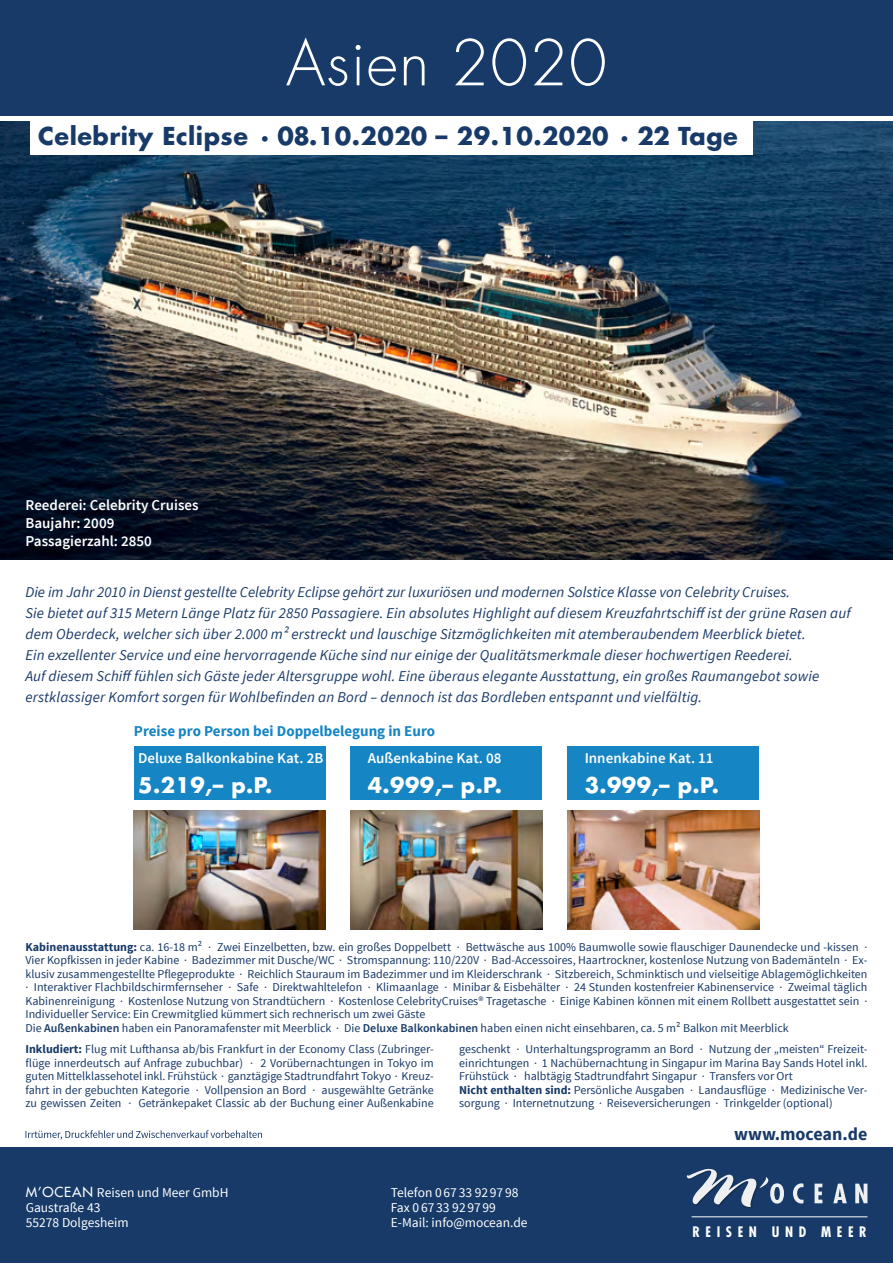
<style>
.page{position:relative;width:893px;height:1263px;background:#fff}
.page>*{position:absolute;margin:0;border:0;box-sizing:border-box;transform-origin:0 0}
.t1{font:300 61.5px "Futura";letter-spacing:.02em;color:#fff}
.t2{font:700 24px "Futura";letter-spacing:.02em;color:#183a68}
.t3{font:700 21px "Futura";letter-spacing:.02em;color:#fff}
.t4{font:700 18px "Source Sans Pro";color:#183a68}
.t5{font:italic 15px/21px "Source Sans Pro";letter-spacing:.01em;color:#183a68}
.t6{font:600 15px/18px "Source Sans Pro";color:#fff}
.t7{font:700 15px "Source Sans Pro";color:#1585c4}
.t8{font:700 condensed 14.1px "Futura";letter-spacing:.4em;color:#fff}
.t9{font:13.5px "Source Sans Pro";color:#fff}
.t10{font:12px/13.5px "Source Sans Pro";color:#183a68;text-align:justify}
.s1{font-weight:700}
.s2{font-weight:600}
.s3{font-family:"Futura"}
</style>
<div class="page">
<div style="left:0;top:0;width:893px;height:116px;background:#183a68"></div>
<img style="left:0;top:121px;width:893px;height:438px">
<div style="left:0;top:1147px;width:893px;height:116px;background:#183a68"></div>
<div style="left:687px;top:1170px;width:71px;height:38px;background:#000;opacity:.25"></div>
<svg style="left:686px;top:1168px;width:181px;height:39px"></svg>
<hr style="left:692px;top:1216px;width:175px;height:1px;background:#fff">
<div style="left:134px;top:746px;width:191px;height:53px;background:#1585c4"></div>
<div style="left:351px;top:746px;width:191px;height:53px;background:#1585c4"></div>
<div style="left:568px;top:746px;width:191px;height:53px;background:#1585c4"></div>
<img style="left:351px;top:811px;width:191px;height:119px">
<img style="left:568px;top:811px;width:191px;height:119px">
<img style="left:134px;top:811px;width:191px;height:119px">
<svg style="left:26px;top:1130px;width:236px;height:10px"></svg>
<div style="left:30px;top:117px;width:723px;height:38px;background:#fff"></div>
<p class="t1" style="left:286px;top:23px;width:323px">Asien 2020</p>
<p class="t2" style="left:38px;top:119px;width:701px">Celebrity Eclipse · 08.10.2020 – 29.10.2020 · 22 Tage</p>
<p class="t6" style="left:26px;top:497px;width:175px">Reederei: Celebrity Cruises<br>Baujahr: 2009</p>
<p class="t6" style="left:26px;top:533px;width:128px">Passagierzahl: 2850</p>
<p class="t5" style="left:26px;top:581px;width:827px">Die im Jahr 2010 in Dienst gestellte Celebrity Eclipse gehört zur luxuriösen und modernen Solstice Klasse von Celebrity Cruises.<br>Sie bietet auf 315 Metern Länge Platz für 2850 Passagiere. Ein absolutes Highlight auf diesem Kreuzfahrtschiff ist der grüne Rasen auf dem Oberdeck, welcher sich über 2.000 m² erstreckt und lauschige Sitzmöglichkeiten mit atemberaubendem Meerblick bietet.<br>Ein exzellenter Service und eine hervorragende Küche sind nur einige der Qualitätsmerkmale dieser hochwertigen Reederei.<br>Auf diesem Schiff fühlen sich Gäste jeder Altersgruppe wohl. Eine überaus elegante Ausstattung, ein großes Raumangebot sowie erstklassiger Komfort sorgen für Wohlbefinden an Bord – dennoch ist das Bordleben entspannt und vielfältig.</p>
<p class="t7" style="left:134px;top:721px;width:303px">Preise pro Person bei Doppelbelegung in Euro</p>
<p class="t6" style="left:138px;top:750px;width:187px">Deluxe Balkonkabine Kat. 2B</p>
<p class="t3" style="left:138px;top:771px;width:136px">5.219,– p.P.</p>
<p class="t6" style="left:368px;top:750px;width:135px">Außenkabine Kat. 08</p>
<p class="t3" style="left:368px;top:771px;width:136px">4.999,– p.P.</p>
<p class="t6" style="left:585px;top:750px;width:130px">Innenkabine Kat. 11</p>
<p class="t3" style="left:585px;top:771px;width:136px">3.999,– p.P.</p>
<p class="t10" style="left:26px;top:940px;width:843px"><span class="s1">Kabinenausstattung:</span> ca. 16-18 m² · Zwei Einzelbetten, bzw. ein großes Doppelbett · Bettwäsche aus 100% Baumwolle sowie flauschiger Daunendecke und -kissen · Vier Kopfkissen in jeder Kabine · Badezimmer mit Dusche/WC · Stromspannung: 110/220V · Bad-Accessoires, Haartrockner, kostenlose Nutzung von Bademänteln · Ex&shy;klusiv zusammengestellte Pflegeprodukte · Reichlich Stauraum im Badezimmer und im Kleiderschrank · Sitzbereich, Schminktisch und vielseitige Ablagemöglichkeiten · Interaktiver Flachbildschirmfernseher · Safe · Direktwahltelefon · Klimaanlage · Minibar &amp; Eisbehälter · 24 Stunden kostenfreier Kabinenservice · Zweimal täglich Kabinenreinigung · Kostenlose Nutzung von Strandtüchern · Kostenlose CelebrityCruises® Tragetasche · Einige Kabinen können mit einem Rollbett ausgestattet sein · Individueller Service: Ein Crewmitglied kümmert sich rechnerisch um zwei Gäste</p>
<p class="t10" style="left:26px;top:1021px;width:765px">Die <span class="s2">Außenkabinen</span> haben ein Panoramafenster mit Meerblick · Die <span class="s2">Deluxe Balkonkabinen</span> haben einen nicht einsehbaren, ca. 5 m² Balkon mit Meerblick</p>
<p class="t10" style="left:26px;top:1043px;width:410px"><span class="s1">Inkludiert:</span> Flug mit Lufthansa ab/bis Frankfurt in der Economy Class (Zubringer&shy;flüge innerdeutsch auf Anfrage zubuchbar) · 2 Vorübernachtungen in Tokyo im guten Mittelklassehotel inkl. Frühstück · ganztägige Stadtrundfahrt Tokyo · Kreuz&shy;fahrt in der gebuchten Kategorie · Vollpension an Bord · ausgewählte Getränke zu gewissen Zeiten · Getränkepaket Classic ab der Buchung einer Außenkabine</p>
<p class="t10" style="left:459px;top:1043px;width:410px">geschenkt · Unterhaltungsprogramm an Bord · Nutzung der „meisten“ Freizeit&shy;einrichtungen · 1 Nachübernachtung in Singapur im Marina Bay Sands Hotel inkl.<br>Frühstück · halbtägig Stadtrundfahrt Singapur · Transfers vor Ort</p>
<p class="t10" style="left:459px;top:1083px;width:410px"><span class="s1">Nicht enthalten sind:</span> Persönliche Ausgaben · Landausflüge · Medizinische Ver&shy;sorgung · Internetnutzung · Reiseversicherungen · Trinkgelder (optional)</p>
<p class="t9" style="left:26px;top:1184px;width:204px"><span class="s3">M’OCEAN</span> Reisen und Meer GmbH</p>
<p class="t9" style="left:26px;top:1199px;width:76px">Gaustraße 43</p>
<p class="t9" style="left:26px;top:1214px;width:104px">55278 Dolgesheim</p>
<p class="t9" style="left:391px;top:1184px;width:129px">Telefon 0 67 33 92 97 98</p>
<p class="t9" style="left:391px;top:1199px;width:107px">Fax 0 67 33 92 97 99</p>
<p class="t9" style="left:391px;top:1214px;width:138px">E-Mail: info@mocean.de</p>
<p class="t4" style="left:734px;top:1122px;width:135px">www.mocean.de</p>
<p class="t8" style="left:692px;top:1222px;width:176px">REISEN UND MEER</p>
</div>
